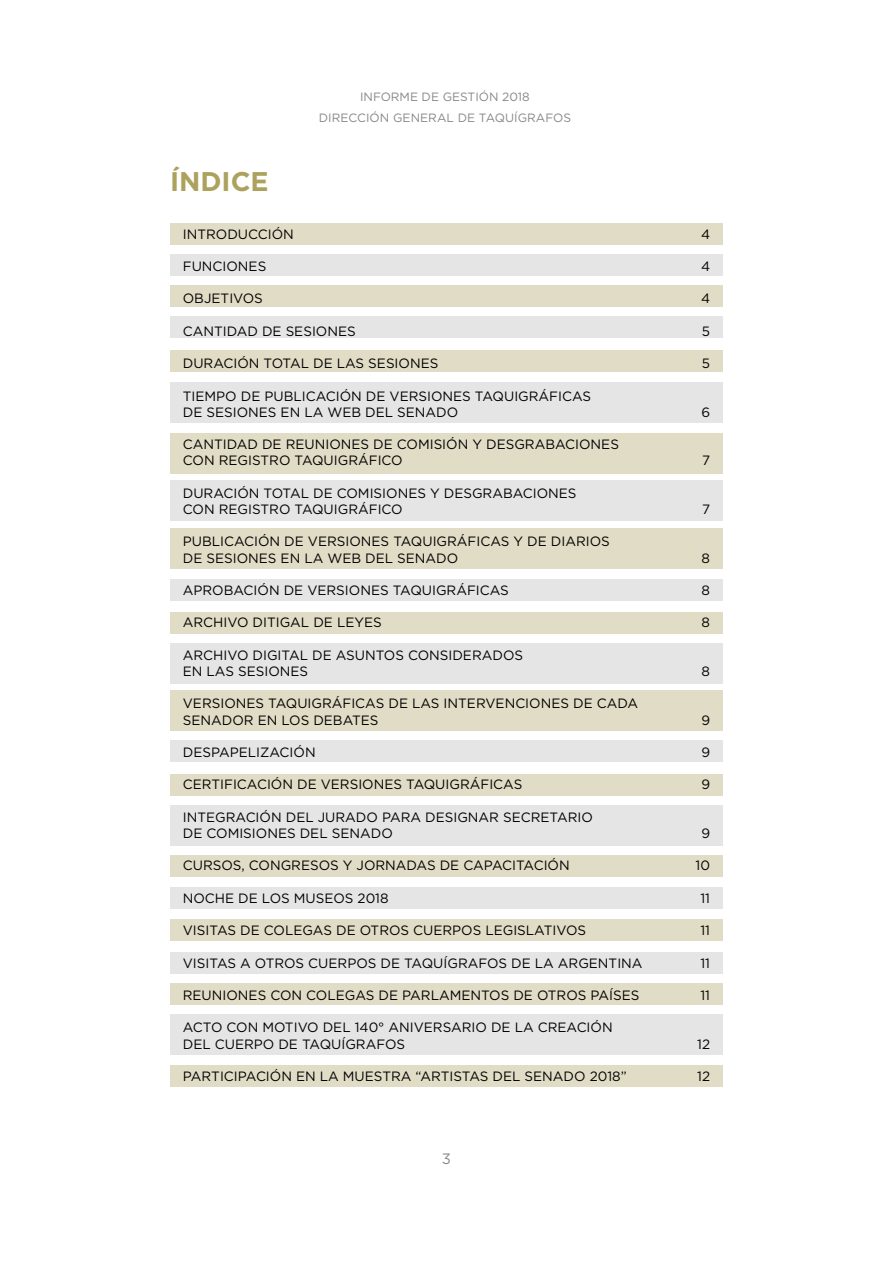
<style>
.page{position:relative;width:893px;height:1263px;background:#fff}
.page>*{position:absolute;margin:0;border:0;box-sizing:border-box;transform-origin:0 0}
.t1{font:700 27px "Gotham";color:#aca15d}
.t2{font:15px "Gotham";color:#878787}
.t3{font:13.5px/16.2px "Gotham";color:#000}
.t4{font:12px/21px "Gotham";color:#878787;text-align:center}
</style>
<div class="page">
<div style="left:170px;top:254px;width:553px;height:22px;background:#e5e5e5"></div>
<div style="left:170px;top:316px;width:553px;height:22px;background:#e5e5e5"></div>
<div style="left:170px;top:579px;width:553px;height:21px;background:#e5e5e5"></div>
<div style="left:170px;top:740px;width:553px;height:22px;background:#e5e5e5"></div>
<div style="left:170px;top:886px;width:553px;height:22px;background:#e5e5e5"></div>
<div style="left:170px;top:952px;width:553px;height:22px;background:#e5e5e5"></div>
<div style="left:170px;top:383px;width:553px;height:40px;background:#e5e5e5"></div>
<div style="left:170px;top:433px;width:553px;height:41px;background:#e1dcc5"></div>
<div style="left:170px;top:528px;width:553px;height:40px;background:#e1dcc5"></div>
<div style="left:170px;top:690px;width:553px;height:41px;background:#e1dcc5"></div>
<div style="left:170px;top:481px;width:553px;height:40px;background:#e5e5e5"></div>
<div style="left:170px;top:643px;width:553px;height:40px;background:#e5e5e5"></div>
<div style="left:170px;top:805px;width:553px;height:41px;background:#e5e5e5"></div>
<div style="left:170px;top:1014px;width:553px;height:40px;background:#e5e5e5"></div>
<div style="left:170px;top:223px;width:553px;height:22px;background:#e1dcc5"></div>
<div style="left:170px;top:285px;width:553px;height:22px;background:#e1dcc5"></div>
<div style="left:170px;top:351px;width:553px;height:21px;background:#e1dcc5"></div>
<div style="left:170px;top:612px;width:553px;height:22px;background:#e1dcc5"></div>
<div style="left:170px;top:774px;width:553px;height:21px;background:#e1dcc5"></div>
<div style="left:170px;top:855px;width:553px;height:22px;background:#e1dcc5"></div>
<div style="left:170px;top:919px;width:553px;height:22px;background:#e1dcc5"></div>
<div style="left:170px;top:983px;width:553px;height:22px;background:#e1dcc5"></div>
<div style="left:170px;top:1065px;width:553px;height:22px;background:#e1dcc5"></div>
<h1 class="t1" style="left:170px;top:163px;width:100px">ÍNDICE</h1>
<p class="t4" style="left:319px;top:86px;width:254px">INFORME DE GESTIÓN 2018<br>DIRECCIÓN GENERAL DE TAQUÍGRAFOS</p>
<p class="t3" style="left:183px;top:225px;width:113px">INTRODUCCIÓN</p>
<p class="t3" style="left:183px;top:258px;width:85px">FUNCIONES</p>
<p class="t3" style="left:183px;top:290px;width:82px">OBJETIVOS</p>
<p class="t3" style="left:183px;top:323px;width:174px">CANTIDAD DE SESIONES</p>
<p class="t3" style="left:183px;top:355px;width:257px">DURACIÓN TOTAL DE LAS SESIONES</p>
<p class="t3" style="left:183px;top:387px;width:410px">TIEMPO DE PUBLICACIÓN DE VERSIONES TAQUIGRÁFICAS<br>DE SESIONES EN LA WEB DEL SENADO</p>
<p class="t3" style="left:183px;top:436px;width:438px">CANTIDAD DE REUNIONES DE COMISIÓN Y DESGRABACIONES<br>CON REGISTRO TAQUIGRÁFICO</p>
<p class="t3" style="left:183px;top:485px;width:395px">DURACIÓN TOTAL DE COMISIONES Y DESGRABACIONES<br>CON REGISTRO TAQUIGRÁFICO</p>
<p class="t3" style="left:183px;top:533px;width:428px">PUBLICACIÓN DE VERSIONES TAQUIGRÁFICAS Y DE DIARIOS<br>DE SESIONES EN LA WEB DEL SENADO</p>
<p class="t3" style="left:183px;top:582px;width:328px">APROBACIÓN DE VERSIONES TAQUIGRÁFICAS</p>
<p class="t3" style="left:183px;top:614px;width:200px">ARCHIVO DITIGAL DE LEYES</p>
<p class="t3" style="left:183px;top:647px;width:342px">ARCHIVO DIGITAL DE ASUNTOS CONSIDERADOS<br>EN LAS SESIONES</p>
<p class="t3" style="left:183px;top:695px;width:457px">VERSIONES TAQUIGRÁFICAS DE LAS INTERVENCIONES DE CADA<br>SENADOR EN LOS DEBATES</p>
<p class="t3" style="left:183px;top:744px;width:134px">DESPAPELIZACIÓN</p>
<p class="t3" style="left:183px;top:776px;width:341px">CERTIFICACIÓN DE VERSIONES TAQUIGRÁFICAS</p>
<p class="t3" style="left:183px;top:809px;width:412px">INTEGRACIÓN DEL JURADO PARA DESIGNAR SECRETARIO<br>DE COMISIONES DEL SENADO</p>
<p class="t3" style="left:183px;top:857px;width:388px">CURSOS, CONGRESOS Y JORNADAS DE CAPACITACIÓN</p>
<p class="t3" style="left:183px;top:890px;width:207px">NOCHE DE LOS MUSEOS 2018</p>
<p class="t3" style="left:183px;top:922px;width:405px">VISITAS DE COLEGAS DE OTROS CUERPOS LEGISLATIVOS</p>
<p class="t3" style="left:183px;top:954px;width:461px">VISITAS A OTROS CUERPOS DE TAQUÍGRAFOS DE LA ARGENTINA</p>
<p class="t3" style="left:183px;top:987px;width:458px">REUNIONES CON COLEGAS DE PARLAMENTOS DE OTROS PAÍSES</p>
<p class="t3" style="left:183px;top:1019px;width:431px">ACTO CON MOTIVO DEL 140° ANIVERSARIO DE LA CREACIÓN<br>DEL CUERPO DE TAQUÍGRAFOS</p>
<p class="t3" style="left:183px;top:1068px;width:445px">PARTICIPACIÓN EN LA MUESTRA “ARTISTAS DEL SENADO 2018”</p>
<p class="t2" style="left:442px;top:1149px;width:11px">3</p>
<p class="t3" style="left:701px;top:225px;width:11px">4</p>
<p class="t3" style="left:701px;top:258px;width:11px">4</p>
<p class="t3" style="left:701px;top:290px;width:11px">4</p>
<p class="t3" style="left:702px;top:323px;width:10px">5</p>
<p class="t3" style="left:702px;top:355px;width:10px">5</p>
<p class="t3" style="left:701px;top:404px;width:10px">6</p>
<p class="t3" style="left:702px;top:452px;width:10px">7</p>
<p class="t3" style="left:702px;top:501px;width:10px">7</p>
<p class="t3" style="left:702px;top:549px;width:10px">8</p>
<p class="t3" style="left:702px;top:582px;width:10px">8</p>
<p class="t3" style="left:702px;top:614px;width:10px">8</p>
<p class="t3" style="left:702px;top:663px;width:10px">8</p>
<p class="t3" style="left:701px;top:711px;width:10px">9</p>
<p class="t3" style="left:701px;top:744px;width:10px">9</p>
<p class="t3" style="left:701px;top:776px;width:10px">9</p>
<p class="t3" style="left:701px;top:825px;width:10px">9</p>
<p class="t3" style="left:696px;top:857px;width:16px">10</p>
<p class="t3" style="left:700px;top:890px;width:11px">11</p>
<p class="t3" style="left:700px;top:922px;width:11px">11</p>
<p class="t3" style="left:700px;top:954px;width:11px">11</p>
<p class="t3" style="left:700px;top:987px;width:11px">11</p>
<p class="t3" style="left:697px;top:1035px;width:14px">12</p>
<p class="t3" style="left:697px;top:1068px;width:14px">12</p>
</div>
